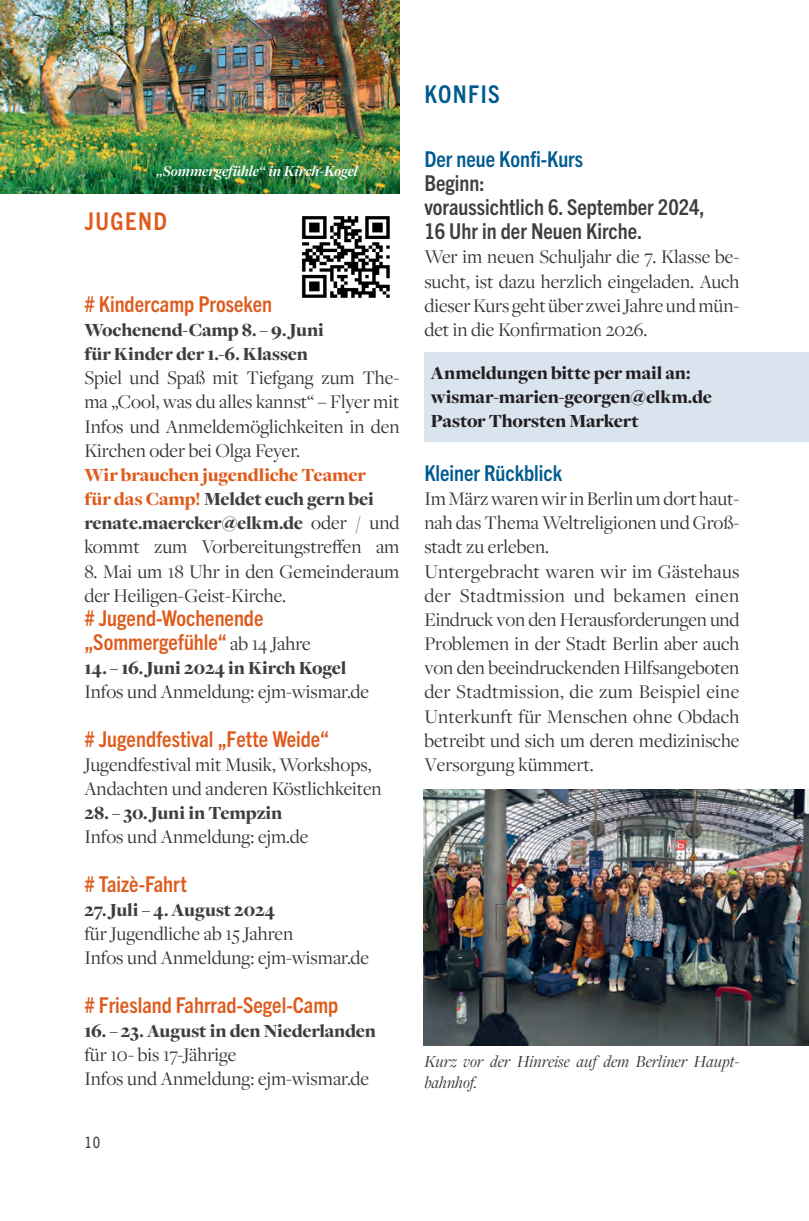
<style>
.page{position:relative;width:809px;height:1221px;background:#fff}
.page>*{position:absolute;margin:0;border:0;box-sizing:border-box;transform-origin:0 0}
.t1{font:700 condensed 24.5px "Trade Gothic Next LT Pro";letter-spacing:.06em;color:#005a8f}
.t2{font:700 condensed 24.5px "Trade Gothic Next LT Pro";letter-spacing:.06em;color:#de5b1d}
.t3{font:700 condensed 21.88px/24.2px "Trade Gothic Next LT Pro";color:#de5b1d}
.t4{font:700 condensed 21.88px/24.2px "Trade Gothic Next LT Pro";color:#3e3e3f}
.t5{font:700 condensed 21.88px "Trade Gothic Next LT Pro";color:#005a8f}
.t6{font:20.12px/24.2px "Freight Disp Pro";color:#363536}
.t7{font:900 19.25px/24.2px "Freight Disp Pro";letter-spacing:-.01em;color:#3e3e3f}
.t8{font:900 19.25px/24.2px "Freight Disp Pro";letter-spacing:-.01em;color:#231f20}
.t9{font:italic 17.5px/21px "Freight Disp Pro";color:#363536}
.t10{font:italic 700 15.75px "Freight Disp Pro";color:#fff}
.t11{font:condensed 15.75px "Trade Gothic Next LT Pro";color:#3e3e3f}
.s1{color:#de5b1d}
.s2{font-weight:400;font-size:20.12px;color:#363536}
.s3{font-family:"Freight Disp Pro";font-weight:400;font-stretch:normal;font-size:20.12px;color:#363536}
</style>
<div class="page">
<div style="left:424px;top:352px;width:385px;height:89px;background:#dae4ef"></div>
<img style="left:0;top:0;width:399px;height:193px">
<img style="left:424px;top:789px;width:384px;height:256px">
<img style="left:302px;top:216px;width:88px;height:82px">
<p class="t10" style="left:156px;top:160px;width:203px">„Sommergefühle“ in Kirch-Kogel</p>
<p class="t2" style="left:84px;top:204px;width:84px">JUGEnD</p>
<p class="t3" style="left:84px;top:290px;width:189px"># Kindercamp Proseken</p>
<p class="t7" style="left:84px;top:317px;width:241px">Wochenend-Camp 8. – 9. Juni für Kinder der 1.-6. Klassen</p>
<p class="t6" style="left:84px;top:365px;width:317px;text-align:justify">Spiel und Spaß mit Tiefgang zum The&shy;ma „Cool, was du alles kannst“ – Flyer mit Infos und Anmeldemöglichkeiten in den Kirchen oder bei Olga Feyer.</p>
<p class="t7" style="left:84px;top:462px;width:316px"><span class="s1">Wir brauchen jugendliche Teamer<br>für das Camp!</span> Meldet euch gern bei renate.maercker@elkm.de <span class="s2">oder / und</span></p>
<p class="t6" style="left:84px;top:534px;width:317px">kommt zum Vorbereitungstreffen am</p>
<p class="t6" style="left:84px;top:558px;width:316px">8. Mai um 18 Uhr in den Gemeinderaum der Heiligen-Geist-Kirche.</p>
<p class="t3" style="left:84px;top:604px;width:228px"># Jugend-Wochenende „Sommergefühle“ <span class="s3">ab 14 Jahre</span></p>
<p class="t7" style="left:84px;top:655px;width:263px">14. – 16. Juni 2024 in Kirch Kogel</p>
<p class="t6" style="left:84px;top:679px;width:286px">Infos und Anmeldung: ejm-wismar.de</p>
<p class="t3" style="left:84px;top:725px;width:246px"># Jugendfestival „Fette Weide“</p>
<p class="t6" style="left:84px;top:751px;width:299px">Jugendfestival mit Musik, Workshops,<br>Andachten und anderen Köstlichkeiten</p>
<p class="t7" style="left:84px;top:800px;width:199px">28. – 30. Juni in Tempzin</p>
<p class="t6" style="left:84px;top:824px;width:225px">Infos und Anmeldung: ejm.de</p>
<p class="t3" style="left:84px;top:870px;width:104px"># Taizè-Fahrt</p>
<p class="t7" style="left:84px;top:897px;width:192px">27. Juli – 4. August 2024</p>
<p class="t6" style="left:84px;top:920px;width:286px">für Jugendliche ab 15 Jahren<br>Infos und Anmeldung: ejm-wismar.de</p>
<p class="t3" style="left:84px;top:991px;width:255px"># Friesland Fahrrad-Segel-Camp</p>
<p class="t7" style="left:84px;top:1018px;width:293px">16. – 23. August in den Niederlanden</p>
<p class="t6" style="left:84px;top:1041px;width:286px">für 10- bis 17-Jährige<br>Infos und Anmeldung: ejm-wismar.de</p>
<p class="t11" style="left:84px;top:1130px;width:17px">10</p>
<p class="t1" style="left:424px;top:78px;width:77px">KOnFIS</p>
<p class="t5" style="left:424px;top:144px;width:160px">Der neue Konfi-Kurs</p>
<p class="t4" style="left:424px;top:169px;width:282px">Beginn:<br>voraussichtlich 6. September 2024,<br>16 Uhr in der neuen Kirche.</p>
<p class="t6" style="left:424px;top:244px;width:317px;text-align:justify">Wer im neuen Schuljahr die 7. Klasse be&shy;sucht, ist dazu herzlich eingeladen. Auch dieser Kurs geht über zwei Jahre und mün&shy;det in die Konfirmation 2026.</p>
<p class="t8" style="left:431px;top:360px;width:283px">Anmeldungen bitte per mail an: wismar-marien-georgen@elkm.de<br>Pastor Thorsten Markert</p>
<p class="t5" style="left:424px;top:458px;width:139px">Kleiner Rückblick</p>
<p class="t6" style="left:424px;top:486px;width:317px">Im März waren wir in Berlin um dort haut&shy;nah das Thema Weltreligionen und Groß&shy;stadt zu erleben.<br>Untergebracht waren wir im Gästehaus der Stadtmission und bekamen einen Eindruck von den Herausforderungen und Problemen in der Stadt Berlin aber auch von den beeindruckenden Hilfsangeboten der Stadtmission, die zum Beispiel eine Unterkunft für Menschen ohne Obdach betreibt und sich um deren medizinische Versorgung kümmert.</p>
<p class="t9" style="left:424px;top:1049px;width:316px">Kurz vor der Hinreise auf dem Berliner Haupt&shy;bahnhof.</p>
</div>
